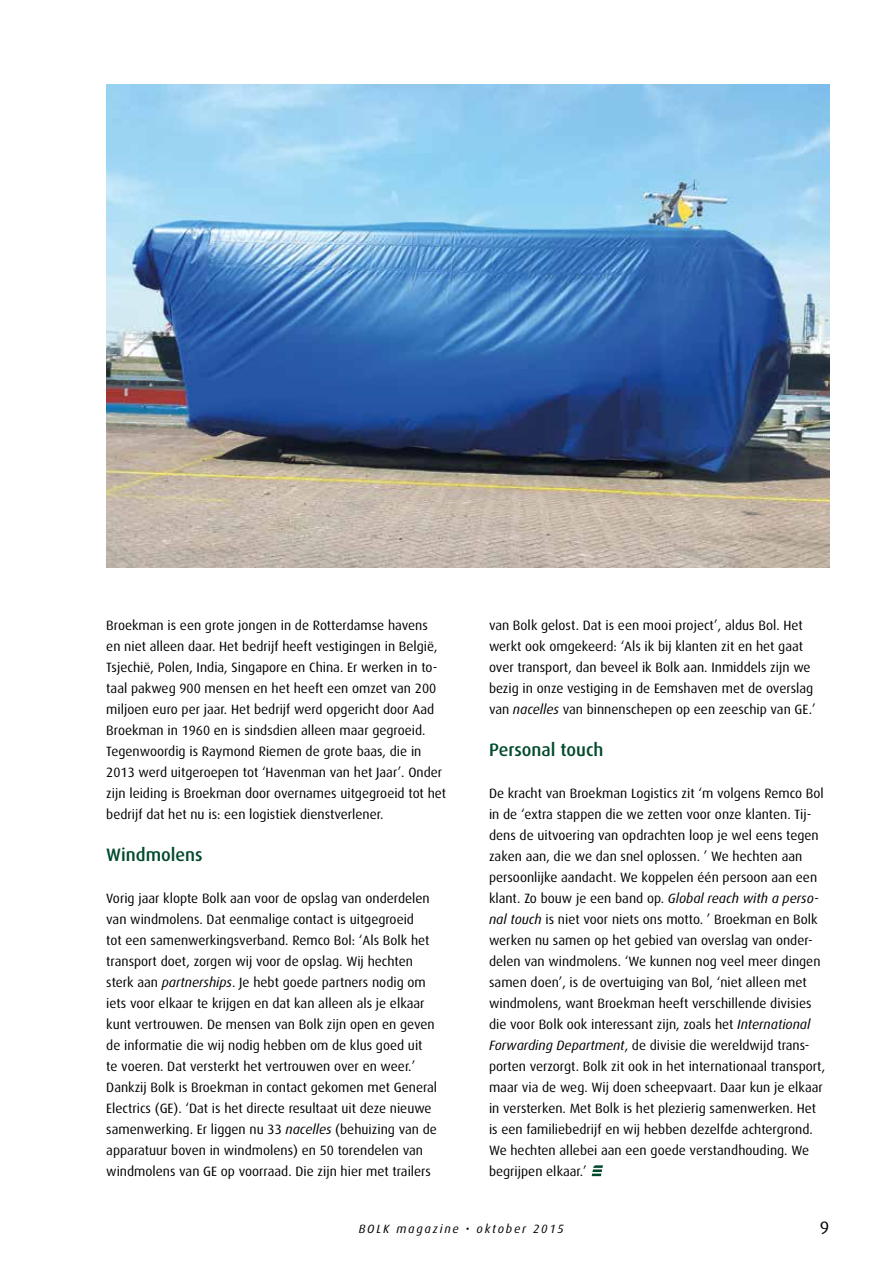
<style>
.page{position:relative;width:893px;height:1263px;background:#fff}
.page>*{position:absolute;margin:0;border:0;box-sizing:border-box;transform-origin:0 0}
.t1{font:500 18px "Dax";color:#004a2c}
.t2{font:18px "Dax";color:#000}
.t3{font:13.5px/21px "Dax";color:#000}
.t4{font:italic 12px "Dax";letter-spacing:.15em;color:#000}
.s1{font-style:italic}
.s2{font-style:normal}
</style>
<div class="page">
<svg style="left:592px;top:1165px;width:11px;height:11px"></svg>
<img style="left:106px;top:84px;width:723px;height:483px">
<p class="t3" style="left:106px;top:615px;width:341px">Broekman is een grote jongen in de Rotterdamse havens<br>en niet alleen daar. Het bedrijf heeft vestigingen in België, Tsjechië, Polen, India, Singapore en China. Er werken in to&shy;taal pakweg 900 mensen en het heeft een omzet van 200 miljoen euro per jaar. Het bedrijf werd opgericht door Aad Broekman in 1960 en is sindsdien alleen maar gegroeid.<br>Tegenwoordig is Raymond Riemen de grote baas, die in 2013 werd uitgeroepen tot ‘Havenman van het Jaar’. Onder zijn leiding is Broekman door overnames uitgegroeid tot het bedrijf dat het nu is: een logistiek dienstverlener.</p>
<h1 class="t1" style="left:106px;top:845px;width:98px">Windmolens</h1>
<p class="t3" style="left:106px;top:888px;width:332px">Vorig jaar klopte Bolk aan voor de opslag van onderdelen van windmolens. Dat eenmalige contact is uitgegroeid<br>tot een samenwerkingsverband. Remco Bol: ‘Als Bolk het transport doet, zorgen wij voor de opslag. Wij hechten sterk aan <span class="s1">partnerships</span>. Je hebt goede partners nodig om iets voor elkaar te krijgen en dat kan alleen als je elkaar kunt vertrouwen. De mensen van Bolk zijn open en geven de informatie die wij nodig hebben om de klus goed uit te voeren. Dat versterkt het vertrouwen over en weer.’ Dankzij Bolk is Broekman in contact gekomen met General Electrics (GE). ‘Dat is het directe resultaat uit deze nieuwe samenwerking. Er liggen nu 33 <span class="s1">nacelles</span> (behuizing van de apparatuur boven in windmolens) en 50 torendelen van windmolens van GE op voorraad. Die zijn hier met trailers</p>
<p class="t3" style="left:489px;top:615px;width:328px">van Bolk gelost. Dat is een mooi project’, aldus Bol. Het werkt ook omgekeerd: ‘Als ik bij klanten zit en het gaat over transport, dan beveel ik Bolk aan. Inmiddels zijn we bezig in onze vestiging in de Eemshaven met de overslag van <span class="s1">nacelles</span> van binnenschepen op een zeeschip van GE.’</p>
<h1 class="t1" style="left:489px;top:740px;width:116px">Personal touch</h1>
<p class="t3" style="left:489px;top:783px;width:338px">De kracht van Broekman Logistics zit ‘m volgens Remco Bol in de ‘extra stappen die we zetten voor onze klanten. Tij&shy;dens de uitvoering van opdrachten loop je wel eens tegen zaken aan, die we dan snel oplossen. ’ We hechten aan persoonlijke aandacht. We koppelen één persoon aan een klant. Zo bouw je een band op. <span class="s1">Global reach with a perso&shy;nal touch</span> is niet voor niets ons motto. ’ Broekman en Bolk werken nu samen op het gebied van overslag van onder&shy;delen van windmolens. ‘We kunnen nog veel meer dingen samen doen’, is de overtuiging van Bol, ‘niet alleen met windmolens, want Broekman heeft verschillende divisies die voor Bolk ook interessant zijn, zoals het <span class="s1">International Forwarding Department</span>, de divisie die wereldwijd trans&shy;porten verzorgt. Bolk zit ook in het internationaal transport, maar via de weg. Wij doen scheepvaart. Daar kun je elkaar in versterken. Met Bolk is het plezierig samenwerken. Het is een familiebedrijf en wij hebben dezelfde achtergrond.<br>We hechten allebei aan een goede verstandhouding. We begrijpen elkaar.’</p>
<p class="t4" style="left:359px;top:1222px;width:207px">BOLK magazine <span class="s2">•</span> oktober 2015</p>
<h1 class="t2" style="left:820px;top:1218px;width:11px">9</h1>
</div>
